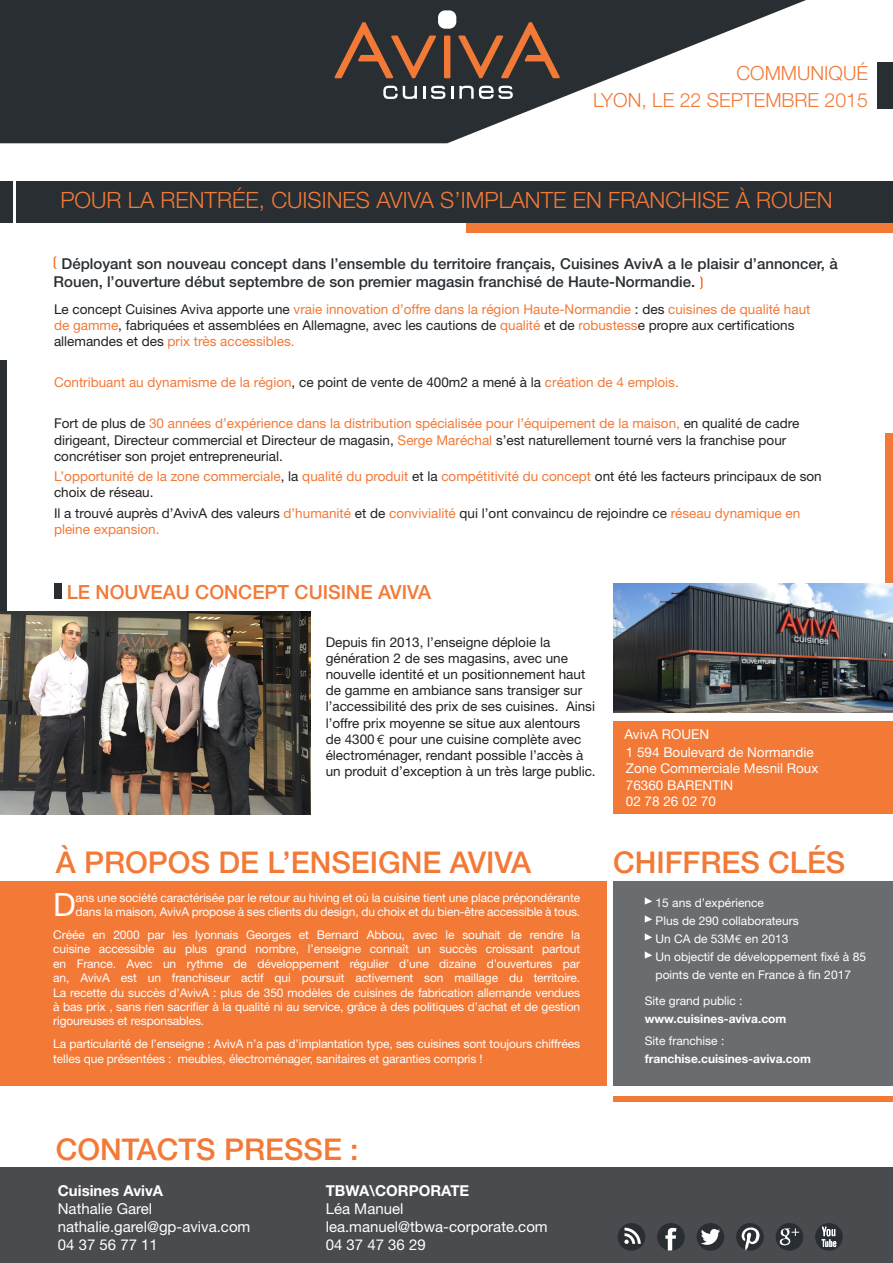
<style>
.page{position:relative;width:893px;height:1263px;background:#fff}
.page>*{position:absolute;margin:0;border:0;box-sizing:border-box;transform-origin:0 0}
.texte{font:32.1px "Helvetica Neue";color:#fff}
.t1{font:500 30px "Helvetica Neue";color:#f37937}
.t2{font:300 22.5px "Helvetica Neue";color:#f37937}
.t3{font:300 19.5px "Helvetica Neue";color:#f37937}
.t4{font:500 19.5px "Helvetica Neue";color:#f37937}
.t5{font:500 15px/18px "Helvetica Neue";color:#292e32}
.t6{font:15px "Helvetica Neue";color:#fff}
.t7{font:700 15px "Helvetica Neue";color:#fff}
.t8{font:13.5px/16.2px "Helvetica Neue";color:#231f20}
.t9{font:13.5px/16.2px "Helvetica Neue";color:#f37937}
.t10{font:13.5px "Helvetica Neue";color:#fff}
.texte-2{font:12px/14.4px "Helvetica Neue";letter-spacing:-.01em;color:#fff}
.texte-3{font:700 12px/18px "Helvetica Neue";color:#fff}
.s1{color:#f37937}
.s2{color:#231f20}
.s3{font-family:"Euro Mono"}
.s4{font-weight:400}
</style>
<div class="page">
<svg style="left:0;top:0;width:806px;height:143px;fill:#292e32"></svg>
<svg style="left:54px;top:256px;width:3px;height:13px"></svg>
<svg style="left:699px;top:276px;width:4px;height:13px"></svg>
<div style="left:444px;top:36px;width:6px;height:42px;background:#f37937"></div>
<svg style="left:335px;top:22px;width:101px;height:56px;background:#5b4033"></svg>
<svg style="left:458px;top:22px;width:102px;height:56px;background:#5b4033"></svg>
<div style="left:438px;top:10px;width:18px;height:19px;background:#fff;border-radius:7px"></div>
<svg style="left:383px;top:86px;width:34px;height:13px"></svg>
<svg style="left:423px;top:86px;width:2px;height:13px"></svg>
<svg style="left:451px;top:86px;width:2px;height:13px"></svg>
<svg style="left:431px;top:86px;width:14px;height:13px"></svg>
<svg style="left:459px;top:86px;width:54px;height:13px"></svg>
<div style="left:877px;top:62px;width:16px;height:47px;background:#292e32"></div>
<div style="left:0;top:360px;width:6px;height:446px;background:#292e32"></div>
<div style="left:885px;top:433px;width:8px;height:224px;background:#f37937"></div>
<div style="left:0;top:182px;width:893px;height:41px;background:#292e32"></div>
<div style="left:466px;top:223px;width:427px;height:10px;background:#f37937"></div>
<hr style="left:14px;top:180px;width:2px;height:44px;background:#fff">
<div style="left:0;top:1167px;width:893px;height:96px;background:#4a4b4e"></div>
<div style="left:657px;top:1223px;width:28px;height:28px;background:#292e32;border-radius:50%"></div>
<svg style="left:665px;top:1228px;width:11px;height:22px"></svg>
<div style="left:697px;top:1223px;width:27px;height:28px;background:#292e32;border-radius:50%"></div>
<svg style="left:701px;top:1229px;width:19px;height:16px"></svg>
<div style="left:618px;top:1223px;width:27px;height:28px;background:#292e32;border-radius:50%"></div>
<svg style="left:624px;top:1227px;width:17px;height:17px"></svg>
<div style="left:776px;top:1223px;width:27px;height:28px;background:#292e32;border-radius:50%"></div>
<svg style="left:780px;top:1228px;width:19px;height:17px"></svg>
<div style="left:815px;top:1223px;width:28px;height:28px;background:#292e32;border-radius:50%"></div>
<svg style="left:822px;top:1227px;width:14px;height:20px"></svg>
<div style="left:736px;top:1223px;width:28px;height:28px;background:#292e32;border-radius:50%"></div>
<svg style="left:742px;top:1227px;width:17px;height:23px"></svg>
<div style="left:613px;top:1096px;width:280px;height:5px;background:#f37937"></div>
<div style="left:0;top:881px;width:606px;height:205px;background:#f37937"></div>
<div style="left:613px;top:881px;width:280px;height:205px;background:#696d6f"></div>
<svg style="left:645px;top:897px;width:7px;height:7px"></svg>
<svg style="left:645px;top:915px;width:7px;height:7px"></svg>
<svg style="left:645px;top:933px;width:7px;height:7px"></svg>
<svg style="left:645px;top:951px;width:7px;height:7px"></svg>
<div style="left:54px;top:583px;width:7px;height:16px;background:#292e32"></div>
<div style="left:613px;top:721px;width:280px;height:93px;background:#f37937"></div>
<img style="left:0;top:611px;width:311px;height:203px">
<img style="left:613px;top:583px;width:280px;height:130px">
<p class="t3" style="left:736px;top:61px;width:133px">COMMUNIQUÉ</p>
<p class="t3" style="left:593px;top:88px;width:276px">LYON, LE 22 SEPTEMBRE 2015</p>
<p class="t2" style="left:60px;top:186px;width:774px">POUR LA RENTRÉE, CUISINES AVIVA S’IMPLANTE EN FRANCHISE À ROUEN</p>
<p class="t5" style="left:54px;top:255px;width:786px;text-indent:8px">Déployant son nouveau concept dans l’ensemble du territoire français, Cuisines AvivA a le plaisir d’annoncer, à<br>Rouen, l’ouverture début septembre de son premier magasin franchisé de Haute-Normandie.</p>
<p class="t8" style="left:54px;top:301px;width:758px">Le concept Cuisines Aviva apporte une <span class="s1">vraie innovation d’offre dans la région Haute-Normandie</span> : des <span class="s1">cuisines de qualité haut de gamme</span>, fabriquées et assemblées en Allemagne, avec les cautions de <span class="s1">qualité</span> et de <span class="s1">robustess</span>e propre aux certifications allemandes et des <span class="s1">prix très accessibles.</span></p>
<p class="t9" style="left:54px;top:374px;width:626px">Contribuant au dynamisme de la région<span class="s2">, ce point de vente de 400m2 a mené à la</span> création de 4 emplois.</p>
<p class="t8" style="left:54px;top:415px;width:747px">Fort de plus de <span class="s1">30 années d’expérience dans la distribution spécialisée pour l’équipement de la maison,</span> en qualité de cadre dirigeant, Directeur commercial et Directeur de magasin, <span class="s1">Serge Maréchal</span> s’est naturellement tourné vers la franchise pour concrétiser son projet entrepreneurial.</p>
<p class="t9" style="left:54px;top:468px;width:769px">L’opportunité de la zone commerciale<span class="s2">, la</span> qualité du produit <span class="s2">et la</span> compétitivité du concept <span class="s2">ont été les facteurs principaux de son choix de réseau.</span></p>
<p class="t8" style="left:54px;top:505px;width:748px">Il a trouvé auprès d’AvivA des valeurs <span class="s1">d’humanité</span> et de <span class="s1">convivialité</span> qui l’ont convaincu de rejoindre ce <span class="s1">réseau dynamique en pleine expansion.</span></p>
<p class="t4" style="left:67px;top:580px;width:366px">LE NOUVEAU CONCEPT CUISINE AVIVA</p>
<p class="t8" style="left:326px;top:633px;width:271px">Depuis fin 2013, l’enseigne déploie la génération 2 de ses magasins, avec une nouvelle identité et un positionnement haut de gamme en ambiance sans transiger sur l’accessibilité des prix de ses cuisines. Ainsi l’offre prix moyenne se situe aux alentours de 4300 <span class="s3">€</span> pour une cuisine complète avec électroménager, rendant possible l’accès à un produit d’exception à un très large public.</p>
<p class="t10" style="left:624px;top:726px;width:86px">AvivA ROUEN</p>
<p class="t10" style="left:626px;top:744px;width:189px">1 594 Boulevard de Normandie</p>
<p class="t10" style="left:626px;top:760px;width:194px">Zone Commerciale Mesnil Roux</p>
<p class="t10" style="left:626px;top:777px;width:109px">76360 BARENTIN</p>
<p class="t10" style="left:626px;top:793px;width:92px">02 78 26 02 70</p>
<p class="t1" style="left:56px;top:844px;width:477px">À PROPOS DE L’ENSEIGNE AVIVA</p>
<p class="t1" style="left:613px;top:844px;width:234px">CHIFFRES CLÉS</p>
<p class="texte-2" style="left:656px;top:895px;width:110px">15 ans d’expérience</p>
<p class="texte-2" style="left:656px;top:913px;width:145px">Plus de 290 collaborateurs</p>
<p class="texte-2" style="left:656px;top:931px;width:134px">Un CA de 53M<span class="s3">€</span> en 2013</p>
<p class="texte-2" style="left:656px;top:947px;width:212px;line-height:18px">Un objectif de développement fixé à 85 points de vente en France à fin 2017</p>
<p class="texte-3" style="left:645px;top:992px;width:143px"><span class="s4">Site grand public : </span>www.cuisines-aviva.com</p>
<p class="texte-3" style="left:645px;top:1032px;width:168px"><span class="s4">Site franchise : </span>franchise.cuisines-aviva.com</p>
<p class="texte" style="left:53px;top:885px;width:24px">D</p>
<p class="texte-2" style="left:76px;top:890px;width:506px">ans une société caractérisée par le retour au hiving et où la cuisine tient une place prépondérante dans la maison, AvivA propose à ses clients du design, du choix et du bien-être accessible à tous.</p>
<p class="texte-2" style="left:53px;top:927px;width:528px;text-align:justify">Créée en 2000 par les lyonnais Georges et Bernard Abbou, avec le souhait de rendre la cuisine accessible au plus grand nombre, l’enseigne connaît un succès croissant partout en France. Avec un rythme de développement régulier d’une dizaine d’ouvertures par an, AvivA est un franchiseur actif qui poursuit activement son maillage du territoire.<br>La recette du succès d’AvivA : plus de 350 modèles de cuisines de fabrication allemande vendues à bas prix , sans rien sacrifier à la qualité ni au service, grâce à des politiques d’achat et de gestion rigoureuses et responsables.</p>
<p class="texte-2" style="left:53px;top:1036px;width:528px">La particularité de l’enseigne : AvivA n’a pas d’implantation type, ses cuisines sont toujours chiffrées telles que présentées : meubles, électroménager, sanitaires et garanties compris !</p>
<p class="t1" style="left:56px;top:1131px;width:304px">CONTACTS PRESSE :</p>
<p class="t7" style="left:58px;top:1181px;width:107px">Cuisines AvivA</p>
<p class="t6" style="left:58px;top:1199px;width:96px">Nathalie Garel</p>
<p class="t6" style="left:58px;top:1217px;width:194px">nathalie.garel@gp-aviva.com</p>
<p class="t6" style="left:58px;top:1235px;width:102px">04 37 56 77 11</p>
<p class="t7" style="left:326px;top:1182px;width:145px">TBWA\CORPORATE</p>
<p class="t6" style="left:326px;top:1200px;width:79px">Léa Manuel</p>
<p class="t6" style="left:326px;top:1218px;width:224px">lea.manuel@tbwa-corporate.com</p>
<p class="t6" style="left:326px;top:1236px;width:102px">04 37 47 36 29</p>
</div>
